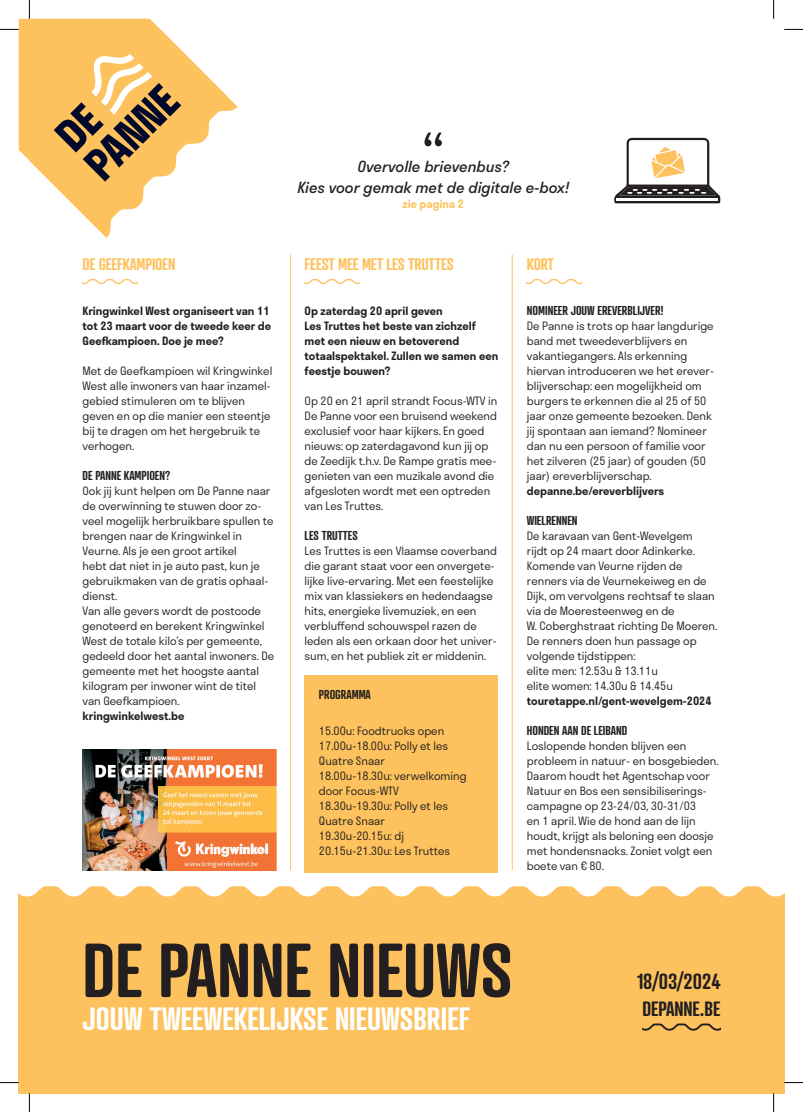
<style>
.page{position:relative;width:803px;height:1112px;background:#fff}
.page>*{position:absolute;margin:0;border:0;box-sizing:border-box;transform-origin:0 0}
.t1{font:600 73.88px "Atrament";color:#231f20}
.t2{font:300 62.5px "Stratos";color:#231f20}
.t3{font:600 31.25px "Atrament";color:#fff}
.t4{font:600 21.25px "Atrament";color:#231f20}
.t5{font:600 20px "Atrament";color:#231f20}
.t6{font:600 16.25px "Atrament";letter-spacing:-.01em;color:#fdc25d}
.t7{font:italic 15px/20px "Stratos";color:#231f20;text-align:center}
.t8{font:600 12.5px "Atrament";color:#231f20}
.t9{font:300 11.25px/15px "Stratos";color:#231f20}
.t10{font:600 11.25px/15px "Stratos";color:#231f20}
.t11{font:600 11.25px "Stratos";color:#fdc25d}
</style>
<div class="page">
<div style="left:19px;top:886px;width:765px;height:206px;background:#fdc25d"></div>
<div style="left:19px;top:19px;width:142px;height:141px;background:#fdc25d"></div>
<hr style="left:512px;top:254px;width:1px;height:615px;background:#fdc25d">
<hr style="left:290px;top:254px;width:1px;height:615px;background:#fdc25d">
<svg style="left:29px;top:30px;width:209px;height:208px"></svg>
<svg style="left:43px;top:43px;width:138px;height:138px"></svg>
<svg style="left:643px;top:1023px;width:77px;height:7px"></svg>
<svg style="left:83px;top:279px;width:54px;height:5px"></svg>
<svg style="left:305px;top:279px;width:54px;height:5px"></svg>
<svg style="left:527px;top:279px;width:55px;height:5px"></svg>
<img style="left:83px;top:749px;width:193px;height:120px">
<div style="left:305px;top:674px;width:193px;height:198px;background:#fdc25d"></div>
<svg style="left:614px;top:138px;width:106px;height:65px"></svg>
<svg style="left:0;top:29px;width:19px;height:1px"></svg>
<svg style="left:784px;top:29px;width:19px;height:1px"></svg>
<svg style="left:0;top:1081px;width:19px;height:2px"></svg>
<svg style="left:784px;top:1081px;width:19px;height:2px"></svg>
<svg style="left:29px;top:0;width:1px;height:19px"></svg>
<svg style="left:29px;top:1092px;width:1px;height:19px"></svg>
<svg style="left:773px;top:0;width:1px;height:19px"></svg>
<svg style="left:773px;top:1092px;width:1px;height:19px"></svg>
<h2 class="t2" style="left:422px;top:106px;width:23px">“</h2>
<h3 class="t6" style="left:83px;top:253px;width:94px">DE GEEFKAMPIOEN</h3>
<p class="t10" style="left:83px;top:302px;width:190px">Kringwinkel West organiseert van 11 tot 23 maart voor de tweede keer de<br>Geefkampioen. Doe je mee?</p>
<p class="t9" style="left:83px;top:362px;width:191px">Met de Geefkampioen wil Kringwinkel<br>West alle inwoners van haar inzamel&shy;gebied stimuleren om te blijven geven en op die manier een steentje bij te dragen om het hergebruik te verhogen.</p>
<p class="t8" style="left:83px;top:467px;width:89px">DE PANNE KAMPIOEN?</p>
<p class="t9" style="left:83px;top:482px;width:193px">Ook jij kunt helpen om De Panne naar de overwinning te stuwen door zo&shy;veel mogelijk herbruikbare spullen te brengen naar de Kringwinkel in<br>Veurne. Als je een groot artikel<br>hebt dat niet in je auto past, kun je gebruikmaken van de gratis ophaal&shy;dienst.<br>Van alle gevers wordt de postcode genoteerd en berekent Kringwinkel<br>West de totale kilo’s per gemeente, gedeeld door het aantal inwoners. De gemeente met het hoogste aantal kilogram per inwoner wint de titel van Geefkampioen.</p>
<p class="t10" style="left:83px;top:707px;width:103px">kringwinkelwest.be</p>
<h3 class="t7" style="left:297px;top:156px;width:273px">Overvolle brievenbus?<br>Kies voor gemak met de digitale e-box!</h3>
<p class="t11" style="left:402px;top:194px;width:63px">zie pagina 2</p>
<h3 class="t6" style="left:305px;top:253px;width:151px">FEEST MEE MET LES TRUTTES</h3>
<p class="t10" style="left:305px;top:302px;width:195px">Op zaterdag 20 april geven<br>Les Truttes het beste van zichzelf met een nieuw en betoverend totaalspektakel. Zullen we samen een feestje bouwen?</p>
<p class="t9" style="left:305px;top:392px;width:194px">Op 20 en 21 april strandt Focus-WTV in De Panne voor een bruisend weekend exclusief voor haar kijkers. En goed nieuws: op zaterdagavond kun jij op de Zeedijk t.h.v. De Rampe gratis mee&shy;genieten van een muzikale avond die afgesloten wordt met een optreden van Les Truttes.</p>
<p class="t8" style="left:305px;top:527px;width:55px">LES TRUTTES</p>
<p class="t9" style="left:305px;top:542px;width:194px">Les Truttes is een Vlaamse coverband die garant staat voor een onvergete&shy;lijke live-ervaring. Met een feestelijke mix van klassiekers en hedendaagse hits, energieke livemuziek, en een verbluffend schouwspel razen de leden als een orkaan door het univer&shy;sum, en het publiek zit er middenin.</p>
<p class="t8" style="left:319px;top:686px;width:53px">PROGRAMMA</p>
<p class="t9" style="left:319px;top:722px;width:149px">15.00u: Foodtrucks open<br>17.00u-18.00u: Polly et les<br>Quatre Snaar<br>18.00u-18.30u: verwelkoming door Focus-WTV<br>18.30u-19.30u: Polly et les<br>Quatre Snaar<br>19.30u-20.15u: dj<br>20.15u-21.30u: Les Truttes</p>
<h3 class="t6" style="left:527px;top:253px;width:29px">KORT</h3>
<p class="t8" style="left:527px;top:302px;width:139px">NOMINEER JOUW EREVERBLIJVER!</p>
<p class="t9" style="left:527px;top:317px;width:189px">De Panne is trots op haar langdurige band met tweedeverblijvers en vakantiegangers. Als erkenning hiervan introduceren we het erever&shy;blijverschap: een mogelijkheid om burgers te erkennen die al 25 of 50 jaar onze gemeente bezoeken. Denk jij spontaan aan iemand? Nomineer dan nu een persoon of familie voor het zilveren (25 jaar) of gouden (50 jaar) ereverblijverschap.</p>
<p class="t10" style="left:527px;top:482px;width:139px">depanne.be/ereverblijvers</p>
<p class="t8" style="left:527px;top:512px;width:52px">WIELRENNEN</p>
<p class="t9" style="left:527px;top:527px;width:192px">De karavaan van Gent-Wevelgem<br>rijdt op 24 maart door Adinkerke.<br>Komende van Veurne rijden de renners via de Veurnekeiweg en de<br>Dijk, om vervolgens rechtsaf te slaan via de Moeresteenweg en de<br>W. Coberghstraat richting De Moeren.<br>De renners doen hun passage op volgende tijdstippen:<br>elite men: 12.53u &amp; 13.11u<br>elite women: 14.30u &amp; 14.45u</p>
<p class="t10" style="left:527px;top:692px;width:186px">touretappe.nl/gent-wevelgem-2024</p>
<p class="t8" style="left:527px;top:722px;width:102px">HONDEN AAN DE LEIBAND</p>
<p class="t9" style="left:527px;top:737px;width:193px">Loslopende honden blijven een probleem in natuur- en bosgebieden.<br>Daarom houdt het Agentschap voor<br>Natuur en Bos een sensibiliserings&shy;campagne op 23-24/03, 30-31/03<br>en 1 april. Wie de hond aan de lijn houdt, krijgt als beloning een doosje met hondensnacks. Zoniet volgt een boete van € 80.</p>
<h1 class="t1" style="left:83px;top:923px;width:431px">DE PANNE NIEUWS</h1>
<h3 class="t3" style="left:83px;top:998px;width:389px">JOUW TWEEWEKELIJKSE NIEUWSBRIEF</h3>
<h3 class="t4" style="left:637px;top:967px;width:85px">18/03/2024</h3>
<h3 class="t5" style="left:642px;top:996px;width:80px">DEPANNE.BE</h3>
</div>
